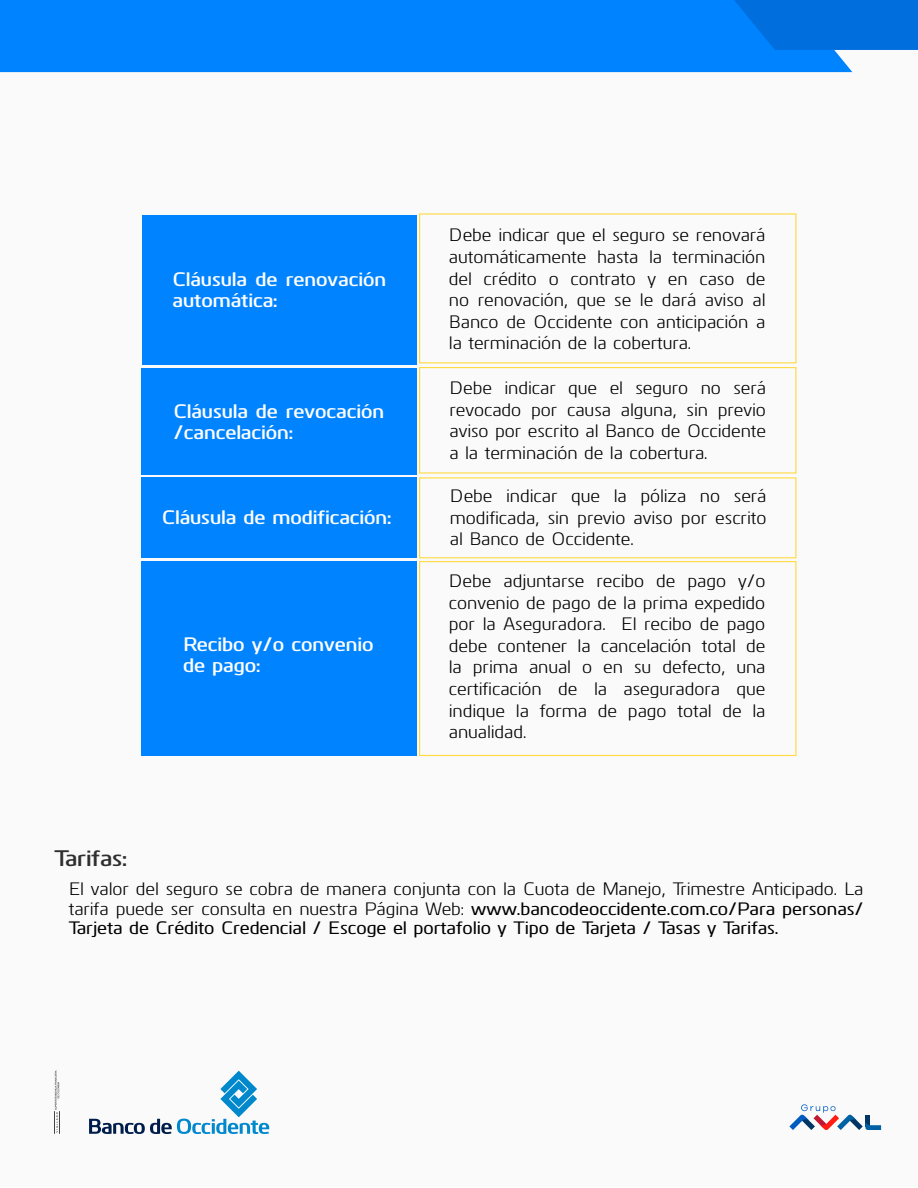
<style>
.page{position:relative;width:918px;height:1188px;background:#fff}
.page>*{position:absolute;margin:0;border:0;box-sizing:border-box;transform-origin:0 0}
.t1{font:600 22.5px "Kuro";color:#2f2f2f}
.t2{font:600 19.5px/21px "Kuro";color:#fff}
.t3{font:18px/21.6px "Kuro";color:#000;text-align:justify}
.s1{font-weight:500}
</style>
<div class="page">
<div style="left:0;top:1px;width:918px;height:1186px;background:#fafafa"></div>
<svg style="left:89px;top:1071px;width:180px;height:63px"></svg>
<svg style="left:54px;top:1070px;width:6px;height:64px"></svg>
<svg style="left:789px;top:1104px;width:92px;height:26px"></svg>
<div style="left:0;top:0;width:852px;height:72px;background:#0083ff"></div>
<svg style="left:734px;top:0;width:184px;height:50px;background:#0070e0"></svg>
<div style="left:141px;top:368px;width:276px;height:107px;background:#0083ff"></div>
<div style="left:141px;top:561px;width:276px;height:195px;background:#0083ff"></div>
<div style="left:141px;top:477px;width:276px;height:81px;background:#0083ff"></div>
<div style="left:419px;top:367px;width:377px;height:107px;border:1px solid #ffda40"></div>
<div style="left:419px;top:561px;width:377px;height:195px;border:1px solid #ffda40"></div>
<div style="left:419px;top:477px;width:377px;height:81px;border:1px solid #ffda40"></div>
<div style="left:142px;top:215px;width:275px;height:150px;background:#0083ff"></div>
<div style="left:419px;top:213px;width:377px;height:150px;border:1px solid #ffda40"></div>
<p class="t2" style="left:173px;top:267px;width:215px">Cláusula de renovación automática:</p>
<p class="t2" style="left:174px;top:399px;width:212px">Cláusula de revocación /cancelación:</p>
<p class="t2" style="left:162px;top:505px;width:231px">Cláusula de modificación:</p>
<p class="t2" style="left:183px;top:633px;width:192px">Recibo y/o convenio de pago:</p>
<p class="t3" style="left:449px;top:223px;width:318px">Debe indicar que el seguro se renovará automáticamente hasta la terminación del crédito o contrato y en caso de no renovación, que se le dará aviso al Banco de Occidente con anticipación a la terminación de la cobertura.</p>
<p class="t3" style="left:450px;top:376px;width:318px">Debe indicar que el seguro no será revocado por causa alguna, sin previo aviso por escrito al Banco de Occidente a la terminación de la cobertura.</p>
<p class="t3" style="left:450px;top:484px;width:318px">Debe indicar que la póliza no será modificada, sin previo aviso por escrito al Banco de Occidente.</p>
<p class="t3" style="left:449px;top:569px;width:318px">Debe adjuntarse recibo de pago y/o convenio de pago de la prima expedido por la Aseguradora. El recibo de pago debe contener la cancelación total de la prima anual o en su defecto, una certificación de la aseguradora que indique la forma de pago total de la anualidad.</p>
<p class="t1" style="left:54px;top:841px;width:74px">Tarifas:</p>
<p class="t3" style="left:69px;top:878px;width:796px;line-height:19.5px">El valor del seguro se cobra de manera conjunta con la Cuota de Manejo, Trimestre Anticipado. La tarifa puede ser consulta en nuestra Página Web: <span class="s1">www.bancodeoccidente.com.co/Para personas/ Tarjeta de Crédito Credencial / Escoge el portafolio y Tipo de Tarjeta / Tasas y Tarifas.</span></p>
</div>
